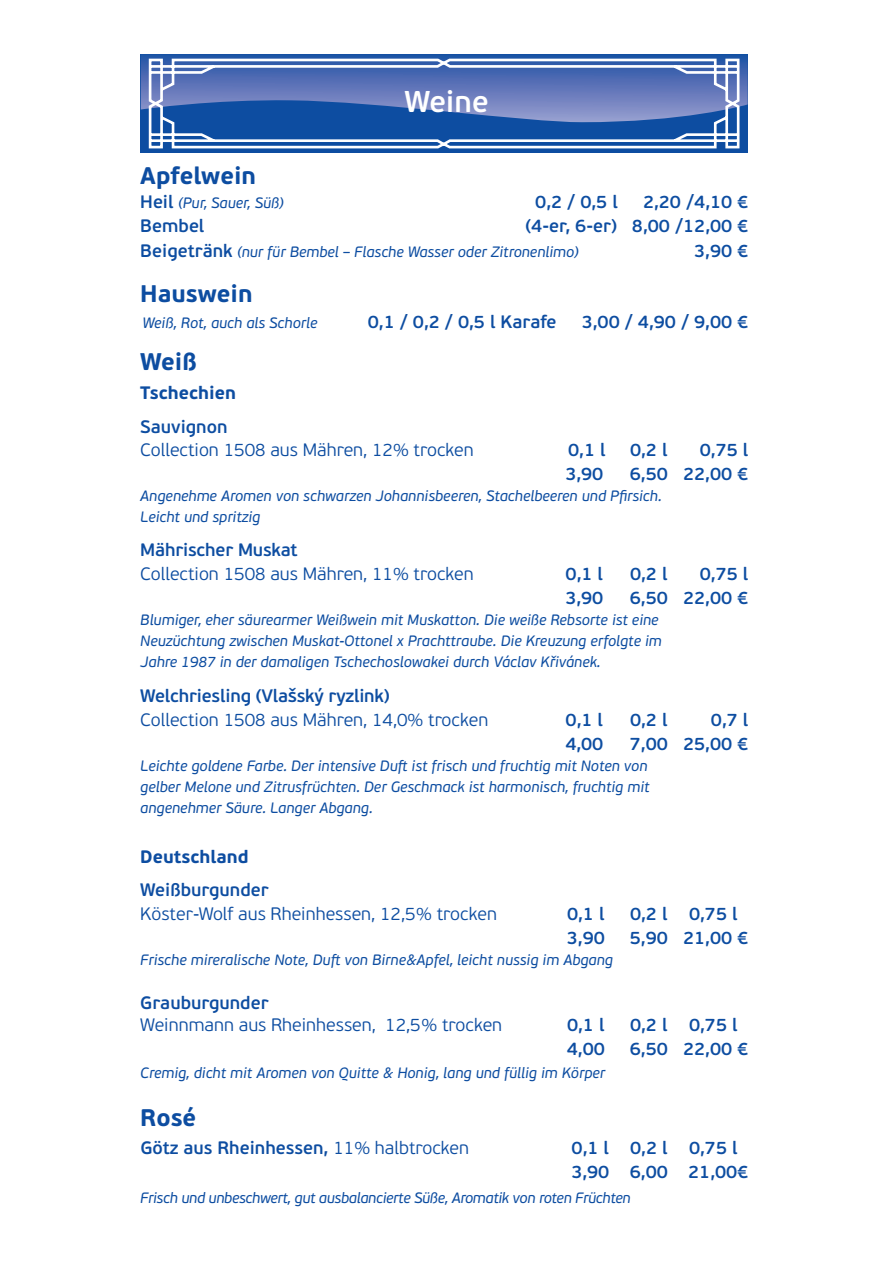
<style>
.page{position:relative;width:893px;height:1263px;background:#fff}
.page>*{position:absolute;margin:0;border:0;box-sizing:border-box;transform-origin:0 0}
.t1{font:600 30px "PF Beau Sans Pro";color:#fff}
.t2{font:700 24px "PF Beau Sans Pro";color:#0d4da1}
.t3{font:600 18px/24px "PF Beau Sans Pro";color:#0d4da1}
.t4{font:300 18px "PF Beau Sans Pro";color:#0d4da1}
.t5{font:700 18px "PF Beau Sans Pro";color:#0d4da1}
.t6{font:italic 15px/21px "PF Beau Sans Pro";color:#0d4da1}
.t7{font:italic 15px "PF Beau Sans Pro";letter-spacing:-.02em;color:#0d4da1}
.s1{font-weight:600;font-style:normal;font-size:18px}
.s2{font-weight:300}
</style>
<div class="page">
<div style="left:140px;top:54px;width:608px;height:99px;background:#0d4da1"></div>
<svg style="left:141px;top:55px;width:607px;height:55px"></svg>
<svg style="left:147px;top:57px;width:595px;height:92px"></svg>
<h1 class="t1" style="left:404px;top:83px;width:86px">Weine</h1>
<h2 class="t2" style="left:140px;top:161px;width:117px">Apfelwein</h2>
<p class="t6" style="left:140px;top:193px;width:145px"><span class="s1">Heil</span> (Pur, Sauer, Süß)</p>
<p class="t3" style="left:535px;top:190px;width:84px">0,2 / 0,5 l</p>
<p class="t3" style="left:643px;top:190px;width:107px">2,20 /4,10 €</p>
<p class="t3" style="left:140px;top:214px;width:66px">Bembel</p>
<p class="t3" style="left:526px;top:214px;width:224px">(4-er, 6-er) 8,00 /12,00 €</p>
<p class="t6" style="left:140px;top:242px;width:440px"><span class="s1">Beigetränk</span> (nur für Bembel – Flasche Wasser oder Zitronenlimo)</p>
<p class="t3" style="left:694px;top:240px;width:56px">3,90 €</p>
<h2 class="t2" style="left:140px;top:279px;width:114px">Hauswein</h2>
<p class="t6" style="left:143px;top:313px;width:176px">Weiß, Rot, auch als Schorle</p>
<p class="t3" style="left:368px;top:310px;width:190px">0,1 / 0,2 / 0,5 l Karafe</p>
<p class="t3" style="left:582px;top:310px;width:168px">3,00 / 4,90 / 9,00 €</p>
<h2 class="t2" style="left:140px;top:347px;width:58px">Weiß</h2>
<p class="t5" style="left:140px;top:382px;width:97px">Tschechien</p>
<p class="t3" style="left:140px;top:415px;width:89px">Sauvignon</p>
<p class="t4" style="left:140px;top:439px;width:335px">Collection 1508 aus Mähren, 12% trocken</p>
<p class="t3" style="left:568px;top:438px;width:39px">0,1 l</p>
<p class="t3" style="left:630px;top:438px;width:39px">0,2 l</p>
<p class="t3" style="left:700px;top:438px;width:50px">0,75 l</p>
<p class="t3" style="left:565px;top:462px;width:40px">3,90</p>
<p class="t3" style="left:630px;top:462px;width:120px">6,50 22,00 €</p>
<p class="t6" style="left:140px;top:485px;width:523px">Angenehme Aromen von schwarzen Johannisbeeren, Stachelbeeren und Pfirsich.<br>Leicht und spritzig</p>
<p class="t3" style="left:140px;top:538px;width:159px">Mährischer Muskat</p>
<p class="t4" style="left:140px;top:564px;width:335px">Collection 1508 aus Mähren, 11% trocken</p>
<p class="t3" style="left:566px;top:562px;width:39px">0,1 l</p>
<p class="t3" style="left:630px;top:562px;width:39px">0,2 l</p>
<p class="t3" style="left:700px;top:562px;width:50px">0,75 l</p>
<p class="t3" style="left:565px;top:586px;width:40px">3,90</p>
<p class="t3" style="left:630px;top:586px;width:120px">6,50 22,00 €</p>
<p class="t6" style="left:140px;top:610px;width:523px">Blumiger, eher säurearmer Weißwein mit Muskatton. Die weiße Rebsorte ist eine<br>Neuzüchtung zwischen Muskat-Ottonel x Prachttraube. Die Kreuzung erfolgte im<br>Jahre 1987 in der damaligen Tschechoslowakei durch Václav Křivánek.</p>
<p class="t3" style="left:140px;top:684px;width:251px">Welchriesling (VlaŠský ryzlink)</p>
<p class="t4" style="left:140px;top:709px;width:349px">Collection 1508 aus Mähren, 14,0% trocken</p>
<p class="t3" style="left:566px;top:708px;width:39px">0,1 l</p>
<p class="t3" style="left:630px;top:708px;width:39px">0,2 l</p>
<p class="t3" style="left:711px;top:708px;width:39px">0,7 l</p>
<p class="t3" style="left:565px;top:732px;width:40px">4,00</p>
<p class="t3" style="left:630px;top:732px;width:120px">7,00 25,00 €</p>
<p class="t6" style="left:140px;top:755px;width:511px">Leichte goldene Farbe. Der intensive Duft ist frisch und fruchtig mit Noten von gelber Melone und Zitrusfrüchten. Der Geschmack ist harmonisch, fruchtig mit angenehmer Säure. Langer Abgang.</p>
<p class="t5" style="left:140px;top:846px;width:110px">Deutschland</p>
<p class="t3" style="left:140px;top:878px;width:130px">Weißburgunder</p>
<p class="t4" style="left:140px;top:904px;width:358px">Köster-Wolf aus Rheinhessen, 12,5% trocken</p>
<p class="t3" style="left:567px;top:902px;width:39px">0,1 l</p>
<p class="t3" style="left:630px;top:902px;width:109px">0,2 l 0,75 l</p>
<p class="t3" style="left:567px;top:926px;width:40px">3,90</p>
<p class="t3" style="left:630px;top:926px;width:120px">5,90 21,00 €</p>
<p class="t6" style="left:140px;top:950px;width:474px">Frische mireralische Note, Duft von Birne&amp;Apfel, leicht nussig im Abgang</p>
<p class="t3" style="left:140px;top:991px;width:130px">Grauburgunder</p>
<p class="t4" style="left:140px;top:1015px;width:363px">Weinnmann aus Rheinhessen, 12,5% trocken</p>
<p class="t3" style="left:567px;top:1013px;width:39px">0,1 l</p>
<p class="t3" style="left:630px;top:1013px;width:109px">0,2 l 0,75 l</p>
<p class="t3" style="left:567px;top:1037px;width:40px">4,00</p>
<p class="t3" style="left:630px;top:1037px;width:120px">6,50 22,00 €</p>
<p class="t6" style="left:140px;top:1062px;width:466px">Cremig, dicht mit Aromen von Quitte &amp; Honig, lang und füllig im Körper</p>
<h2 class="t2" style="left:140px;top:1102px;width:57px">Rosé</h2>
<p class="t3" style="left:140px;top:1136px;width:330px">Götz aus Rheinhessen, <span class="s2">11% halbtrocken</span></p>
<p class="t3" style="left:571px;top:1136px;width:179px">0,1 l 0,2 l 0,75 l<br>3,90 6,00 21,00€</p>
<p class="t7" style="left:140px;top:1189px;width:492px">Frisch und unbeschwert, gut ausbalancierte Süße, Aromatik von roten Früchten</p>
</div>
